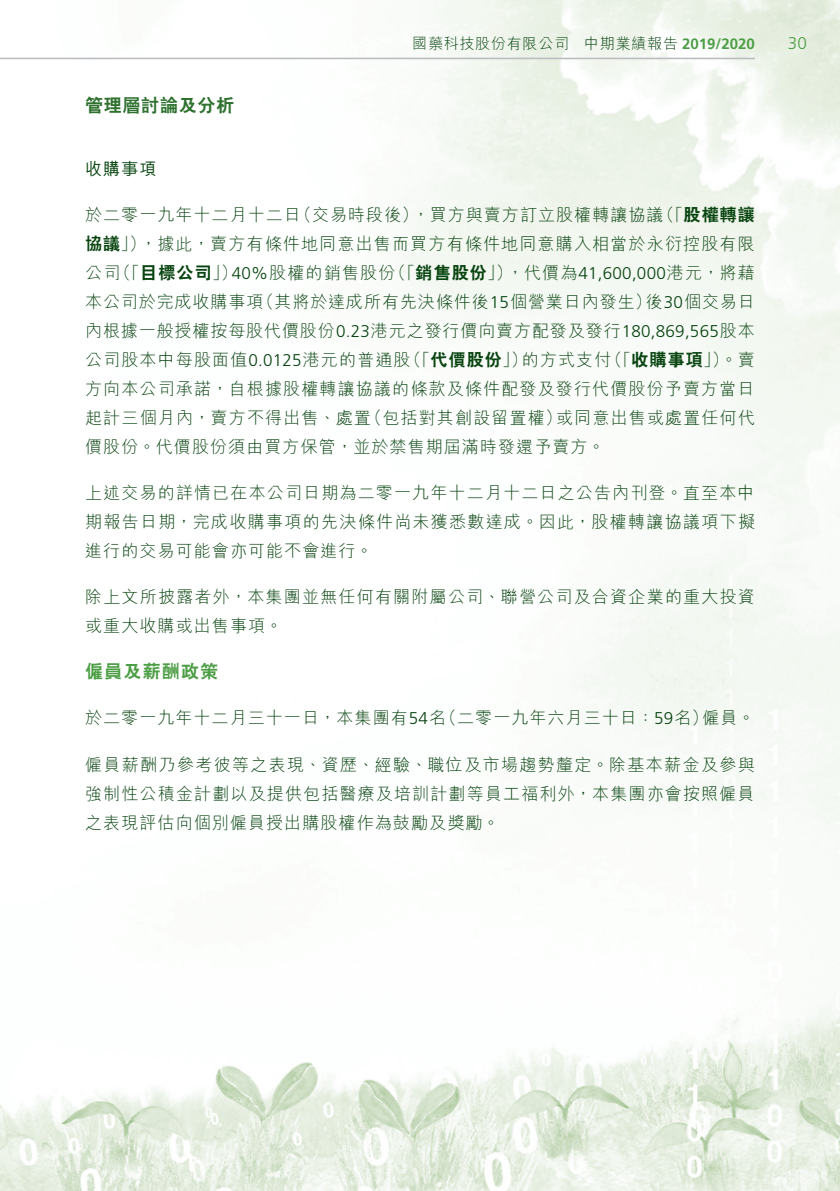
<style>
.page{position:relative;width:840px;height:1191px;background:#fff}
.page>*{position:absolute;margin:0;border:0;box-sizing:border-box;transform-origin:0 0}
.t1{font:800 18px "C Hei 2 HK";letter-spacing:.04em;color:#2e712f}
._03_H1{font:800 18px "C Hei 2 HK";letter-spacing:.065em;color:#4c9e45}
._01_Body_Text{font:300 17px/29px "M Hei HK";letter-spacing:.065em;color:#084410}
._01_Body_Text-2{font:300 17px "Frutiger LT Std";letter-spacing:.015em;color:#084410}
._01_Body_Text-3{font:800 17px "C Hei 2 HK";letter-spacing:.06em;color:#084410}
._05_____H3{font:500 17px "M Hei HK";color:#084410}
.t2{font:300 17px "Frutiger LT Std";color:#4c9e45}
.t3{font:700 15px "Frutiger LT Std";color:#4c9e45}
.t4{font:300 15px "M Hei HK";letter-spacing:.05em;color:#084410}
.s1{font-family:"M Hei HK";font-weight:300;color:#084410}
.s2{font-family:"M Hei HK";font-weight:300}
.s3{font-family:"C Hei 2 HK";font-weight:800}
.s4{font-family:"Frutiger LT Std"}
.s5{font-family:"M Hei HK"}
</style>
<div class="page">
<img style="left:1px;top:0;width:838px;height:1191px">
<hr style="left:0;top:58px;width:754px;height:1px;background:#bcbdc0">
<p class="t1" style="left:85px;top:94px;width:150px">管理層討論及分析</p>
<p class="_05_____H3" style="left:85px;top:157px;width:73px">收購事項</p>
<p class="t4" style="left:412px;top:33px;width:158px">國藥科技股份有限公司</p>
<p class="t3" style="left:584px;top:35px;width:172px"><span class="s1">中期業績報告</span> 2019/2020</p>
<p class="_01_Body_Text-3" style="left:657px;top:204px;width:99px"><span class="s2">（「</span>股權轉讓</p>
<p class="_01_Body_Text" style="left:294px;top:200px;width:125px">（交易時段後）</p>
<p class="_01_Body_Text" style="left:140px;top:200px;width:615px;text-indent:-55px">於二零一九年十二月十二日<br>，據此，賣方有條件地同意出售而買方有條件地同意購入相當於永衍控股有限</p>
<p class="_01_Body_Text" style="left:412px;top:200px;width:252px">，買方與賣方訂立股權轉讓協議</p>
<p class="_01_Body_Text-3" style="left:85px;top:233px;width:63px">協議<span class="s2">」）</span></p>
<p class="_01_Body_Text" style="left:114px;top:258px;width:125px">（「<span class="s3">目標公司</span>」）</p>
<p class="_01_Body_Text" style="left:389px;top:258px;width:125px">（「<span class="s3">銷售股份</span>」）</p>
<p class="_01_Body_Text" style="left:231px;top:258px;width:165px"><span class="s4">40%</span>股權的銷售股份</p>
<p class="_01_Body_Text" style="left:85px;top:258px;width:37px">公司</p>
<p class="_01_Body_Text-2" style="left:506px;top:264px;width:249px"><span class="s5">，代價為</span>41,600,000<span class="s5">港元，將藉</span></p>
<p class="_01_Body_Text" style="left:257px;top:287px;width:396px">（其將於達成所有先決條件後<span class="s4">15</span>個營業日內發生）</p>
<p class="_01_Body_Text" style="left:85px;top:287px;width:180px">本公司於完成收購事項</p>
<p class="_01_Body_Text" style="left:85px;top:316px;width:670px">內根據一般授權按每股代價股份<span class="s4">0.23</span>港元之發行價向賣方配發及發行<span class="s4">180,869,565</span>股本</p>
<p class="_01_Body_Text" style="left:605px;top:345px;width:151px">（「<span class="s3">收購事項</span>」）。賣</p>
<p class="_01_Body_Text" style="left:645px;top:287px;width:111px">後<span class="s4">30</span>個交易日</p>
<p class="_01_Body_Text" style="left:404px;top:345px;width:125px">（「<span class="s3">代價股份</span>」）</p>
<p class="_01_Body_Text" style="left:521px;top:345px;width:91px">的方式支付</p>
<p class="_01_Body_Text" style="left:85px;top:345px;width:327px">公司股本中每股面值<span class="s4">0.0125</span>港元的普通股</p>
<p class="_01_Body_Text" style="left:85px;top:374px;width:670px">方向本公司承諾，自根據股權轉讓協議的條款及條件配發及發行代價股份予賣方當日</p>
<p class="_01_Body_Text" style="left:555px;top:403px;width:200px">或同意出售或處置任何代</p>
<p class="_01_Body_Text" style="left:365px;top:403px;width:198px">（包括對其創設留置權）</p>
<p class="_01_Body_Text" style="left:85px;top:403px;width:521px">起計三個月內，賣方不得出售、處置<br>價股份。代價股份須由買方保管，並於禁售期屆滿時發還予賣方。</p>
<p class="_01_Body_Text" style="left:85px;top:478px;width:671px;text-align:justify">上述交易的詳情已在本公司日期為二零一九年十二月十二日之公告內刊登。直至本中期報告日期，完成收購事項的先決條件尚未獲悉數達成。因此，股權轉讓協議項下擬進行的交易可能會亦可能不會進行。</p>
<p class="_01_Body_Text" style="left:85px;top:582px;width:671px">除上文所披露者外，本集團並無任何有關附屬公司、聯營公司及合資企業的重大投資或重大收購或出售事項。</p>
<p class="_03_H1" style="left:85px;top:660px;width:134px">僱員及薪酬政策</p>
<p class="_01_Body_Text" style="left:702px;top:703px;width:54px">僱員。</p>
<p class="_01_Body_Text" style="left:439px;top:703px;width:270px">（二零一九年六月三十日：<span class="s4">59</span>名）</p>
<p class="_01_Body_Text" style="left:85px;top:703px;width:362px">於二零一九年十二月三十一日，本集團有<span class="s4">54</span>名</p>
<p class="_01_Body_Text" style="left:85px;top:749px;width:670px;text-align:justify">僱員薪酬乃參考彼等之表現、資歷、經驗、職位及市場趨勢釐定。除基本薪金及參與強制性公積金計劃以及提供包括醫療及培訓計劃等員工福利外，本集團亦會按照僱員之表現評估向個別僱員授出購股權作為鼓勵及獎勵。</p>
<p class="t2" style="left:787px;top:34px;width:20px">30</p>
</div>
